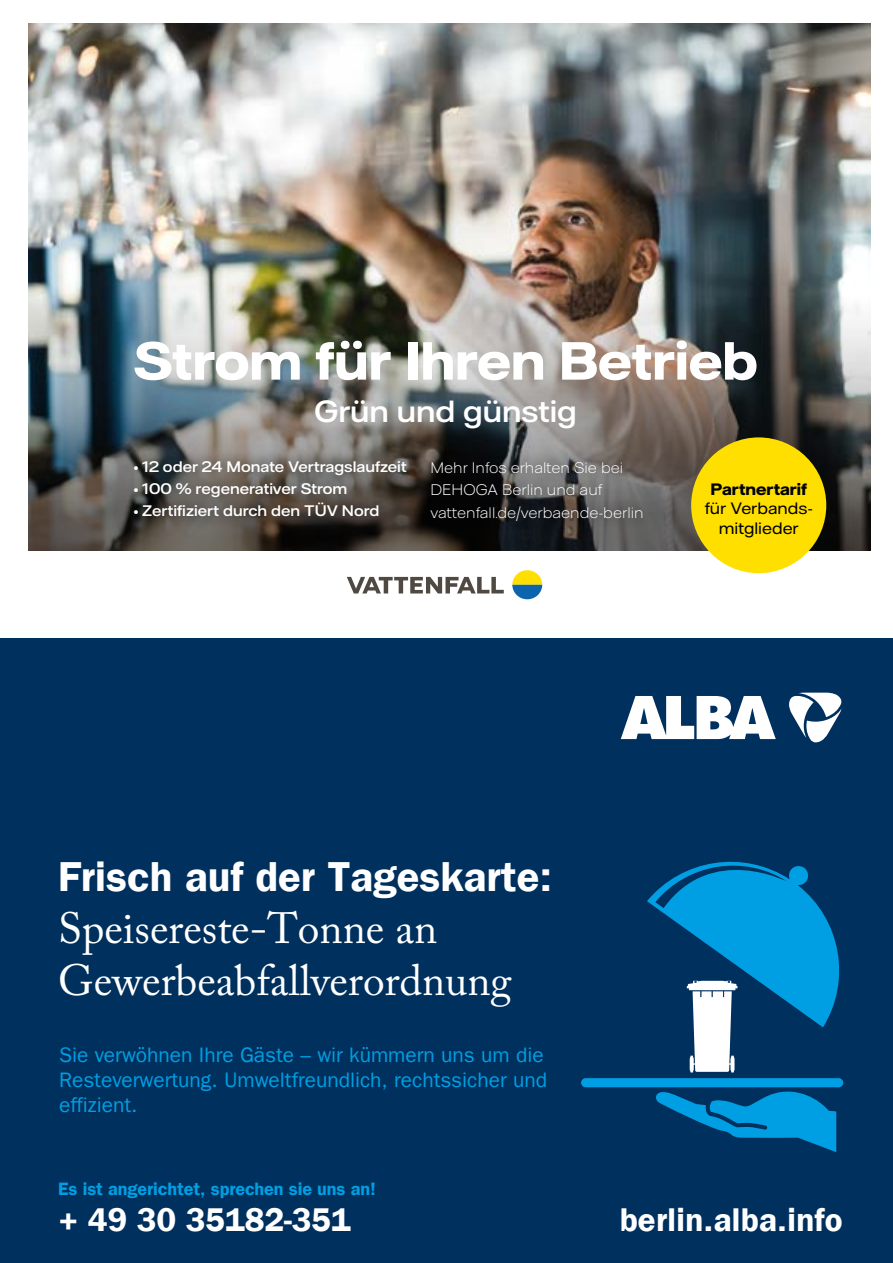
<style>
.page{position:relative;width:893px;height:1263px;background:#fff}
.page>*{position:absolute;margin:0;border:0;box-sizing:border-box;transform-origin:0 0}
.t1{font:700 53.55px "Vattenfall Hall";color:#fff}
.t2{font:43.5px/52.2px "Adobe Caslon Pro";color:#fff}
.t3{font:600 42px "Franklin Gothic LT";color:#fff}
.t4{font:600 33px "Franklin Gothic LT";letter-spacing:.01em;color:#fff}
.t5{font:500 30.6px "Vattenfall Hall";color:#fff}
.t6{font:21px/25.2px "Franklin Gothic LT";color:#009fe3}
.t7{font:600 18px "Franklin Gothic LT";letter-spacing:-.005em;color:#009fe3}
.t8{font:16.5px/19.2px "Vattenfall Hall";color:#000;text-align:center}
.t9{font:700 16.5px "Vattenfall Hall";letter-spacing:.005em;color:#000}
.t10{font:500 15.3px "Vattenfall Hall";color:#fff}
.t11{font:300 15.3px/22.5px "Vattenfall Hall";color:#fff}
</style>
<div class="page">
<div style="left:0;top:639px;width:893px;height:624px;background:#00305d"></div>
<svg style="left:789px;top:693px;width:53px;height:49px"></svg>
<svg style="left:621px;top:696px;width:155px;height:43px"></svg>
<svg style="left:656px;top:1091px;width:180px;height:61px"></svg>
<div style="left:581px;top:1078px;width:262px;height:9px;background:#009fe3;border-radius:5px"></div>
<svg style="left:647px;top:861px;width:193px;height:211px"></svg>
<img style="left:28px;top:24px;width:842px;height:527px">
<img style="left:28px;top:269px;width:842px;height:281px">
<svg style="left:347px;top:577px;width:157px;height:16px"></svg>
<svg style="left:512px;top:570px;width:30px;height:29px"></svg>
<div style="left:691px;top:437px;width:135px;height:136px;background:#ffdf00;border-radius:50%"></div>
<div style="left:121px;top:448px;width:535px;height:84px;background:#000;opacity:.75"></div>
<h1 class="t1" style="left:134px;top:328px;width:625px">Strom für Ihren Betrieb</h1>
<h3 class="t5" style="left:314px;top:393px;width:264px">Grün und günstig</h3>
<p class="t10" style="left:134px;top:457px;width:274px">• 12 oder 24 Monate Vertragslaufzeit</p>
<p class="t10" style="left:134px;top:479px;width:215px">• 100 % regenerativer Strom</p>
<p class="t10" style="left:134px;top:501px;width:247px">• Zertifiziert durch den TÜV Nord</p>
<p class="t11" style="left:430px;top:456px;width:215px">Mehr Infos erhalten Sie bei<br>DEHOGA Berlin und auf vattenfall.de/verbaende-berlin</p>
<p class="t9" style="left:711px;top:479px;width:98px">Partnertarif</p>
<p class="t8" style="left:705px;top:499px;width:109px">für Verbands&shy;mitglieder</p>
<h3 class="t3" style="left:58px;top:851px;width:495px">Frisch auf der Tageskarte:</h3>
<h2 class="t2" style="left:58px;top:902px;width:455px">Speisereste-Tonne an<br>Gewerbeabfallverordnung</h2>
<p class="t6" style="left:59px;top:1042px;width:490px">Sie verwöhnen Ihre Gäste – wir kümmern uns um die<br>Resteverwertung. Umweltfreundlich, rechtssicher und effizient.</p>
<p class="t7" style="left:58px;top:1178px;width:319px">Es ist angerichtet, sprechen sie uns an!</p>
<h3 class="t4" style="left:59px;top:1200px;width:294px">+ 49 30 35182-351</h3>
<h3 class="t4" style="left:620px;top:1200px;width:224px">berlin.alba.info</h3>
</div>
